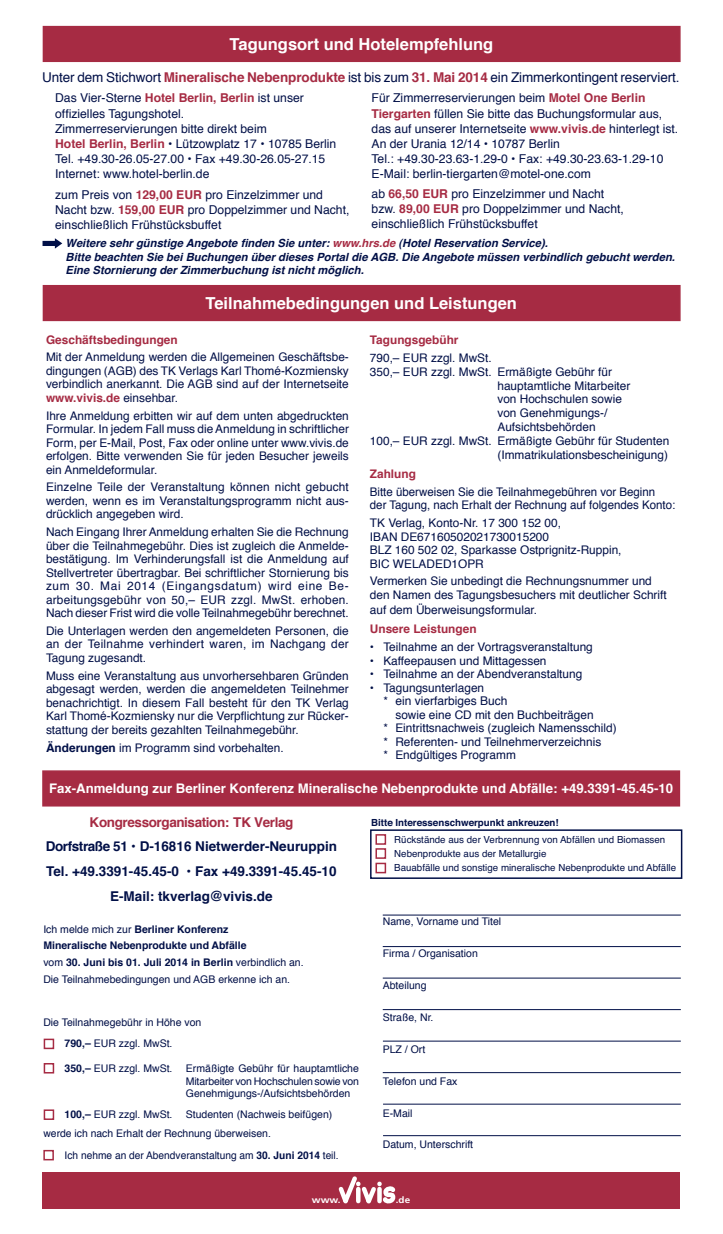
<style>
.page{position:relative;width:723px;height:1234px;background:#fff}
.page>*{position:absolute;margin:0;border:0;box-sizing:border-box;transform-origin:0 0}
.t1{font:700 16.5px "Helvetica";color:#fff}
.t2{font:700 13.5px/24.8px "Helvetica";color:#000f47;text-align:center}
.t3{font:13.5px "Helvetica";letter-spacing:-.005em;color:#000f47}
.t4{font:700 13.5px "Helvetica";letter-spacing:-.03em;color:#a62b43}
.t5{font:700 13.2px "Helvetica";color:#fff}
.t6{font:12.15px/15.1px "Helvetica";color:#000f47}
.t7{font:12px "Helvetica";color:#000f47}
.t8{font:11.85px/13.5px "Helvetica";color:#000f47;text-align:justify}
.t9{font:700 11.85px "Helvetica";color:#a62b43}
.t10{font:italic 700 11.25px/13.5px "Helvetica";color:#000f47}
.t11{font:10.5px/12.6px "Helvetica";color:#000f47}
.t12{font:700 10.5px/16.5px "Helvetica";color:#000f47}
.t13{font:9.75px/14.1px "Helvetica";color:#000f47}
.t14{font:700 9.75px "Helvetica";color:#000f47}
.t15{font:700 9px "Frutiger";color:#fff;scale:1.1 1}
.s1{font-weight:700;color:#a62b43}
.s2{color:#a62b43}
.s3{font-weight:700}
.s4{font-size:11.85px}
.s5{font-weight:400}
</style>
<div class="page">
<div style="left:43px;top:285px;width:637px;height:36px;background:#a62b43"></div>
<div style="left:42px;top:770px;width:638px;height:36px;background:#a62b43;border:2px solid #a62b43"></div>
<div style="left:43px;top:26px;width:637px;height:36px;background:#a62b43"></div>
<svg style="left:43px;top:238px;width:19px;height:10px"></svg>
<div style="left:44px;top:1038px;width:10px;height:10px;border:2px solid #a62b43"></div>
<div style="left:44px;top:1062px;width:10px;height:11px;border:2px solid #a62b43"></div>
<div style="left:44px;top:1109px;width:10px;height:10px;border:2px solid #a62b43"></div>
<div style="left:43px;top:1149px;width:11px;height:11px;border:2px solid #a62b43"></div>
<hr style="left:383px;top:914px;width:298px;height:1px;background:#000f47">
<hr style="left:383px;top:977px;width:298px;height:1px;background:#000f47">
<hr style="left:383px;top:946px;width:298px;height:1px;background:#000f47">
<hr style="left:383px;top:1008px;width:298px;height:1px;background:#000f47">
<hr style="left:383px;top:1071px;width:298px;height:1px;background:#000f47">
<hr style="left:383px;top:1103px;width:298px;height:1px;background:#000f47">
<hr style="left:383px;top:1134px;width:298px;height:1px;background:#000f47">
<hr style="left:383px;top:1040px;width:298px;height:1px;background:#000f47">
<div style="left:42px;top:1171px;width:638px;height:37px;background:#a62b43"></div>
<svg style="left:338px;top:1176px;width:58px;height:28px"></svg>
<svg style="left:375px;top:834px;width:12px;height:25px"></svg>
<div style="left:370px;top:829px;width:312px;height:49px;border:2px solid #000f47"></div>
<div style="left:375px;top:862px;width:11px;height:11px;border:2px solid #a62b43"></div>
<h1 class="t1" style="left:230px;top:37px;width:265px">Tagungsort und Hotelempfehlung</h1>
<p class="t6" style="left:55px;top:92px;width:283px">Das Vier-Sterne <span class="s1">Hotel Berlin, Berlin</span> ist unser offizielles Tagungshotel.<br>zimmerreservierungen bitte direkt beim<br><span class="s1">Hotel Berlin, Berlin</span> • Lützowplatz 17 • 10785 Berlin Tel. +49.30-26.05-27.00 • Fax +49.30-26.05-27.15<br>Internet: www.hotel-berlin.de</p>
<p class="t6" style="left:55px;top:189px;width:296px">zum Preis von <span class="s1">129,00 eUr</span> pro Einzelzimmer und<br>Nacht bzw. <span class="s1">159,00 eUr</span> pro Doppelzimmer und Nacht, einschließlich Frühstücksbuffet</p>
<p class="t3" style="left:42px;top:72px;width:639px">Unter dem Stichwort <span class="s1">Mineralische nebenprodukte</span> ist bis zum <span class="s1">31. Mai 2014</span> ein zimmerkontingent reserviert.</p>
<p class="t6" style="left:371px;top:92px;width:308px">Für zimmerreservierungen beim <span class="s1">Motel one Berlin Tiergarten</span> füllen Sie bitte das Buchungsformular aus, das auf unserer Internetseite <span class="s1">www.vivis.de</span> hinterlegt ist.<br>An der Urania 12/14 • 10787 Berlin<br>Tel.: +49.30-23.63-1.29-0 • Fax: +49.30-23.63-1.29-10<br>E-Mail: berlin-tiergarten@motel-one.com</p>
<p class="t6" style="left:371px;top:187px;width:254px">ab <span class="s1">66,50 eUr</span> pro Einzelzimmer und Nacht bzw. <span class="s1">89,00 eUr</span> pro Doppelzimmer und Nacht, einschließlich Frühstücksbuffet</p>
<p class="t10" style="left:66px;top:237px;width:611px">Weitere sehr günstige Angebote finden Sie unter: <span class="s2">www.hrs.de</span> (Hotel Reservation Service).<br>Bitte beachten Sie bei Buchungen über dieses Portal die AGB. Die Angebote müssen verbindlich gebucht werden.<br>Eine Stornierung der Zimmerbuchung ist nicht möglich.</p>
<h1 class="t1" style="left:206px;top:296px;width:313px">Teilnahmebedingungen und leistungen</h1>
<p class="t9" style="left:46px;top:334px;width:133px">Geschäftsbedingungen</p>
<p class="t8" style="left:46px;top:351px;width:304px">Mit der Anmeldung werden die Allgemeinen geschäftsbe&shy;dingungen (AgB) des TK Verlags Karl Thomé-Kozmiensky verbindlich anerkannt. Die AgB sind auf der Internetseite <span class="s1">www.vivis.de</span> einsehbar.</p>
<p class="t8" style="left:46px;top:409px;width:304px">Ihre Anmeldung erbitten wir auf dem unten abgedruckten Formular. In jedem Fall muss die Anmeldung in schriftlicher Form, per E-Mail, Post, Fax oder online unter www.vivis.de erfolgen. Bitte verwenden Sie für jeden Besucher jeweils ein Anmeldeformular.</p>
<p class="t8" style="left:46px;top:481px;width:304px">Einzelne Teile der Veranstaltung können nicht gebucht werden, wenn es im Veranstaltungsprogramm nicht aus&shy;drücklich angegeben wird.</p>
<p class="t8" style="left:46px;top:526px;width:304px">Nach Eingang Ihrer Anmeldung erhalten Sie die Rechnung über die Teilnahmegebühr. Dies ist zugleich die Anmelde&shy;bestätigung. Im Verhinderungsfall ist die Anmeldung auf Stellvertreter übertragbar. Bei schriftlicher Stornierung bis zum 30. Mai 2014 (Eingangsdatum) wird eine Be&shy;arbeitungsgebühr von 50,– EUR zzgl. MwSt. erhoben.<br>Nach dieser Frist wird die volle Teilnahmegebühr berechnet.</p>
<p class="t8" style="left:46px;top:625px;width:304px">Die Unterlagen werden den angemeldeten Personen, die an der Teilnahme verhindert waren, im Nachgang der Tagung zugesandt.</p>
<p class="t8" style="left:46px;top:669px;width:304px">Muss eine Veranstaltung aus unvorhersehbaren gründen abgesagt werden, werden die angemeldeten Teilnehmer benachrichtigt. In diesem Fall besteht für den TK Verlag Karl Thomé-Kozmiensky nur die Verpflichtung zur Rücker&shy;stattung der bereits gezahlten Teilnahmegebühr.</p>
<p class="t8" style="left:46px;top:741px;width:239px"><span class="s3">änderungen</span> im Programm sind vorbehalten.</p>
<p class="t9" style="left:370px;top:335px;width:90px">Tagungsgebühr</p>
<p class="t8" style="left:370px;top:350px;width:244px;line-height:14.9px">790,– EUR zzgl. MwSt.<br>350,– EUR zzgl. MwSt. Ermäßigte Gebühr für</p>
<p class="t8" style="left:497px;top:380px;width:135px;text-align:left">hauptamtliche Mitarbeiter von Hochschulen sowie von genehmigungs-/<br>Aufsichtsbehörden</p>
<p class="t8" style="left:370px;top:434px;width:301px;text-align:right">100,– EUR zzgl. MwSt. Ermäßigte Gebühr für Studenten (Immatrikulationsbescheinigung)</p>
<p class="t9" style="left:370px;top:469px;width:48px">Zahlung</p>
<p class="t8" style="left:370px;top:486px;width:307px">Bitte überweisen Sie die Teilnahmegebühren vor Beginn<br>der Tagung, nach Erhalt der Rechnung auf folgendes Konto:</p>
<p class="t8" style="left:370px;top:516px;width:253px;text-align:left">TK Verlag, Konto-Nr. 17 300 152 00,<br>IBAN DE67160502021730015200<br>BLZ 160 502 02, Sparkasse Ostprignitz-Ruppin,<br>BIc WELADED1OPR</p>
<p class="t8" style="left:370px;top:575px;width:298px">Vermerken Sie unbedingt die Rechnungsnummer und den Namen des Tagungsbesuchers mit deutlicher Schrift</p>
<p class="t8" style="left:370px;top:604px;width:169px">auf dem Überweisungsformular.</p>
<p class="t9" style="left:370px;top:624px;width:108px">Unsere leistungen</p>
<p class="t8" style="left:370px;top:640px;width:224px">• Teilnahme an der Vortragsveranstaltung</p>
<p class="t8" style="left:370px;top:653px;width:178px">• Kaffeepausen und Mittagessen</p>
<p class="t8" style="left:370px;top:667px;width:214px">• Teilnahme an der Abendveranstaltung</p>
<p class="t8" style="left:370px;top:680px;width:116px">• Tagungsunterlagen</p>
<p class="t7" style="left:383px;top:696px;width:126px"><span class="s4">*</span> ein vierfarbiges Buch</p>
<p class="t8" style="left:383px;top:708px;width:235px;text-align:left;text-indent:12px">sowie eine cD mit den Buchbeiträgen<br>* Eintrittsnachweis (zugleich Namensschild) * Referenten- und Teilnehmerverzeichnis<br>* Endgültiges Programm</p>
<p class="t5" style="left:49px;top:782px;width:626px">Fax-anmeldung zur Berliner Konferenz Mineralische nebenprodukte und abfälle: +49.3391-45.45-10</p>
<p class="t4" style="left:89px;top:816px;width:205px">Kongressorganisation: TK Verlag</p>
<p class="t2" style="left:46px;top:834px;width:293px">Dorfstraße 51 • D-16816 Nietwerder-Neuruppin<br>Tel. +49.3391-45.45-0 • Fax +49.3391-45.45-10 e-Mail: tkverlag@vivis.de</p>
<p class="t14" style="left:371px;top:818px;width:189px">Bitte Interessenschwerpunkt ankreuzen!</p>
<p class="t13" style="left:394px;top:833px;width:283px">Rückstände aus der Verbrennung von Abfällen und Biomassen<br>Nebenprodukte aus der Metallurgie<br>Bauabfälle und sonstige mineralische Nebenprodukte und Abfälle</p>
<p class="t12" style="left:43px;top:922px;width:262px"><span class="s5">Ich melde mich zur</span> Berliner Konferenz<br>Mineralische nebenprodukte und abfälle<br><span class="s5">vom</span> 30. Juni bis 01. Juli 2014 in Berlin <span class="s5">verbindlich an.<br>Die Teilnahmebedingungen und AgB erkenne ich an.</span></p>
<p class="t11" style="left:65px;top:1011px;width:138px;line-height:21.1px;text-indent:-21px">Die Teilnahmegebühr in Höhe von<br><span class="s3">790,–</span> EUR zzgl. MwSt.</p>
<p class="t11" style="left:65px;top:1062px;width:109px"><span class="s3">350,–</span> EUR zzgl. MwSt.</p>
<p class="t11" style="left:186px;top:1062px;width:175px;text-align:justify">Ermäßigte gebühr für hauptamtliche Mitarbeiter von Hochschulen sowie von genehmigungs-/Aufsichtsbehörden</p>
<p class="t11" style="left:65px;top:1109px;width:109px"><span class="s3">100,–</span> EUR zzgl. MwSt.</p>
<p class="t11" style="left:43px;top:1105px;width:290px;line-height:19px;text-indent:142px">Studenten (Nachweis beifügen) werde ich nach Erhalt der Rechnung überweisen.</p>
<p class="t11" style="left:65px;top:1149px;width:276px">Ich nehme an der Abendveranstaltung am <span class="s3">30. Juni 2014</span> teil.</p>
<p class="t11" style="left:383px;top:915px;width:120px">Name, Vorname und Titel</p>
<p class="t11" style="left:383px;top:947px;width:97px">Firma / Organisation</p>
<p class="t11" style="left:383px;top:979px;width:45px">Abteilung</p>
<p class="t11" style="left:383px;top:1011px;width:52px">Straße, Nr.</p>
<p class="t11" style="left:383px;top:1043px;width:44px">PLz / Ort</p>
<p class="t11" style="left:383px;top:1075px;width:76px">Telefon und Fax</p>
<p class="t11" style="left:383px;top:1107px;width:31px">E-Mail</p>
<p class="t11" style="left:383px;top:1138px;width:92px">Datum, Unterschrift</p>
<p class="t15" style="left:312px;top:1194px;width:28px">www.</p>
<p class="t15" style="left:396px;top:1194px;width:15px">.de</p>
</div>
